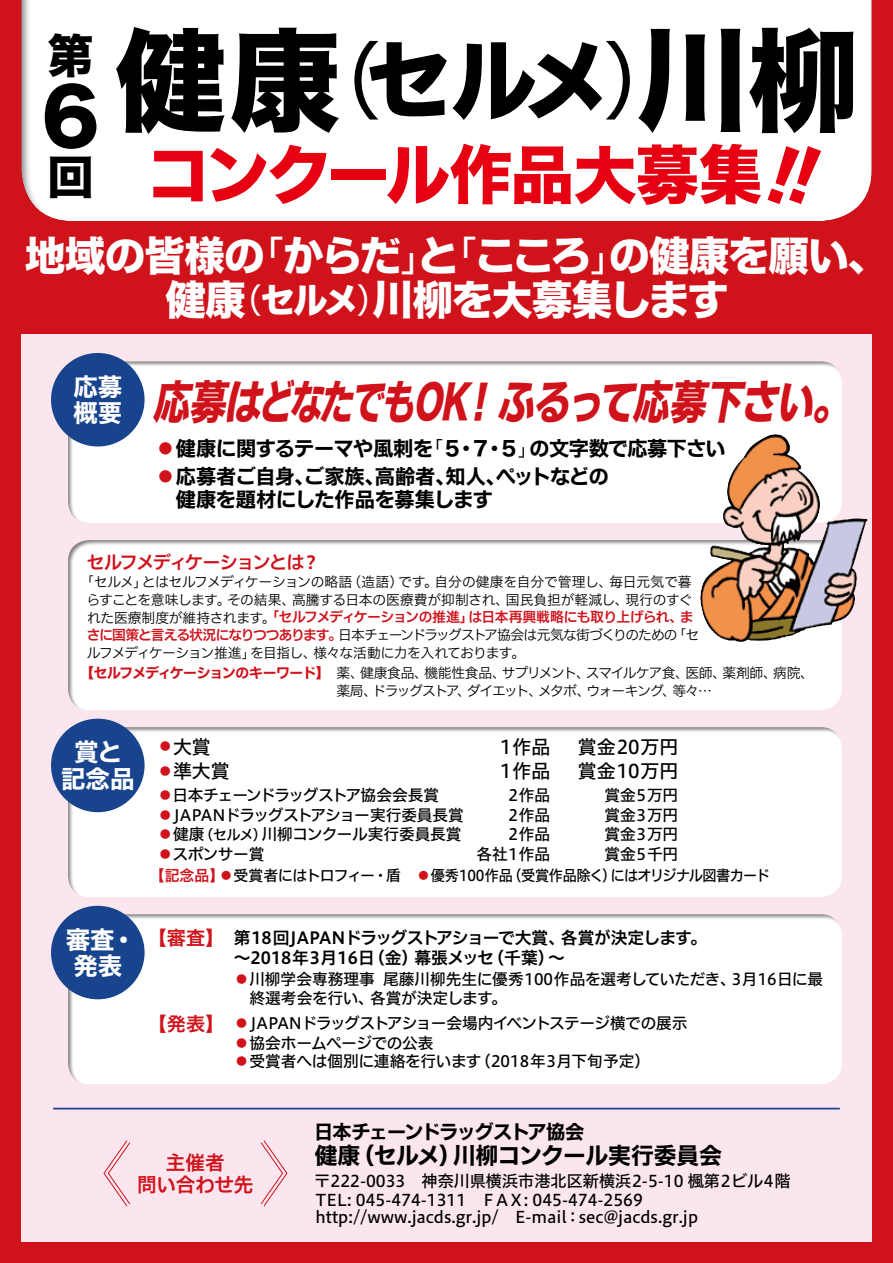
<style>
.page{position:relative;width:893px;height:1263px;background:#d0121b}
.page>*{position:absolute;margin:0;border:0;box-sizing:border-box;transform-origin:0 0}
.t1{font:111.6px "Hira Kaku Std N W8";color:#000}
.t2{font:75.45px "Hira Kaku Std N W8";color:#000}
.t3{font:63.45px "Hira Kak ADK Std W8";letter-spacing:-.06em;color:#e60012}
.t4{font:46.2px "Hira Kaku Std N W8";color:#000}
.t5{font:italic 45.75px "Hira Kak ADK Std W8";color:#d0121b;scale:.8 1}
.t6{font:40.8px "Hira Kak ADK Std W8";letter-spacing:-.07em;color:#fff}
.t7{font:40.8px "Hira Kaku Std N W8";letter-spacing:-.02em;color:#fff}
.t8{font:24.45px/26.5px "Hira Kaku Std N W7";color:#fff;text-align:center}
.t9{font:22.8px "Hira Kaku Std N W7";letter-spacing:-.005em;color:#000}
.t10{font:20.25px/27.6px "Hira Kaku Std N W7";color:#000}
.t11{font:19.65px/21.5px "Hiragino UD Sans F Std N W6";letter-spacing:-.015em;color:#d0121b;text-align:center}
.t12{font:19.2px "Hira Kak ADK Std W7";letter-spacing:-.1em;color:#000}
.t13{font:18.9px "Hiragino UD Sans F Std N W5";color:#000}
.t14{font:18px "Hiragino UD Sans F Std N W6";letter-spacing:-.085em;color:#d0121b}
.t15{font:16.8px/20.1px "Hiragino UD Sans F Std N W6";letter-spacing:-.005em;color:#000}
.t16{font:16.2px/19.4px "Hiragino UD Sans F Std N W5";color:#000}
.t17{font:15.75px/18.9px "Hiragino UD Sans F Std N W5";letter-spacing:-.01em;color:#000}
.t18{font:15.75px/19.8px "Hiragino UD Sans F Std N W5";letter-spacing:-.03em;color:#000}
.t19{font:15.75px "Hiragino UD Sans F Std N W5";letter-spacing:-.035em;color:#000}
.t20{font:15.75px "Hiragino UD Sans F Std N W5";letter-spacing:-.055em;color:#000}
.t21{font:14.85px "Hiragino UD Sans F Std N W5";letter-spacing:-.04em;color:#000}
.t22{font:13.8px/17.7px "Hiragino UD Sans F Std N W3";letter-spacing:-.02em;color:#000;text-align:center}
.t23{font:13.8px/17.5px "Hiragino UD Sans F Std N W3";letter-spacing:-.08em;color:#000}
.t24{font:13.8px/17.7px "Hiragino UD Sans F Std N W3";letter-spacing:-.05em;color:#000}
.t25{font:13.8px "Hiragino UD Sans F Std N W6";letter-spacing:-.045em;color:#d0121b}
.s1{font-family:"Hira Kaku Std N W4";font-size:84.9px}
.s2{font-family:"Hira Kak ADK Std W8";font-size:84.9px}
.s3{font-family:"Hira Kaku Std N W8"}
.s4{font-family:"Hira Kaku Std N W4"}
.s5{font-family:"Hira Kaku Std N W4";font-size:33.9px}
.s6{font-family:"Hira Kak ADK Std W8";font-size:33.9px}
.s7{font-family:"Hira Kak ADK Std W8"}
.s8{font-family:"UD Shin Go NT Pro";color:#d0121b}
.s9{font-family:"Hira Kak ADK Std W7"}
.s10{font-family:"Hira Kaku Pro N W3"}
.s11{font-family:"Hiragino UD Sans F Std N W3";color:#000}
.s12{font-family:"Hiragino UD Sans F Std N W6";color:#d0121b}
.s13{font-family:"Hira Kaku Std N W7";color:#d0121b}
.s14{font-family:"Hira Kak ADK Std W7";color:#d0121b}
.s15{font-family:"UD Shin Go NT Pro";font-size:15.75px;color:#d0121b}
.s16{font-size:14.25px}
.s17{font-size:19.2px;color:#d0121b}
.s18{font-family:"Hiragino UD Sans F Std N W6";font-size:19.2px;color:#d0121b}
.s19{font-family:"Hira Kaku Std N W7"}
</style>
<div class="page">
<div style="left:21px;top:334px;width:851px;height:908px;background:#fbe6ef"></div>
<div style="left:20px;top:0;width:852px;height:224px;background:#fff"></div>
<svg style="left:767px;top:146px;width:54px;height:58px"></svg>
<hr style="left:53px;top:1108px;width:787px;height:1px;background:#18448e">
<svg style="left:103px;top:1140px;width:28px;height:67px;background:#f7d4dd"></svg>
<svg style="left:260px;top:1140px;width:28px;height:67px;background:#f7d4dd"></svg>
<div style="left:67px;top:539px;width:775px;height:174px;background:#000;opacity:.5"></div>
<div style="left:67px;top:360px;width:775px;height:165px;background:#000;opacity:.5"></div>
<div style="left:51px;top:353px;width:94px;height:93px;background:#18448e;border-radius:50%"></div>
<div style="left:67px;top:914px;width:775px;height:172px;background:#fff"></div>
<div style="left:51px;top:906px;width:94px;height:93px;background:#18448e;border-radius:50%"></div>
<div style="left:67px;top:727px;width:775px;height:172px;background:#fff"></div>
<div style="left:51px;top:719px;width:94px;height:93px;background:#18448e;border-radius:50%"></div>
<img style="left:723px;top:435px;width:50px;height:102px">
<h3 class="t4" style="left:47px;top:30px;width:46px">第</h3>
<h2 class="t2" style="left:33px;top:74px;width:65px">６</h2>
<h3 class="t4" style="left:47px;top:151px;width:45px">回</h3>
<h1 class="t1" style="left:115px;top:19px;width:745px">健康<span class="s1">（</span><span class="s2">セルメ</span><span class="s1">）</span>川柳</h1>
<h3 class="t3" style="left:147px;top:131px;width:617px">コンクール<span class="s3">作品大募集</span></h3>
<h3 class="t6" style="left:25px;top:228px;width:865px"><span class="s3">地域</span>の<span class="s3">皆様</span>の<span class="s4">「</span>からだ<span class="s4">」</span>と<span class="s4">「</span>こころ<span class="s4">」</span>の<span class="s3">健康</span>を<span class="s3">願</span>い<span class="s3">、</span></h3>
<h3 class="t7" style="left:165px;top:277px;width:565px">健康<span class="s5">（</span><span class="s6">セルメ</span><span class="s5">）</span>川柳<span class="s7">を</span>大募集<span class="s7">します</span></h3>
<h3 class="t8" style="left:73px;top:374px;width:50px;text-align:left">応募概要</h3>
<h3 class="t5" style="left:153px;top:370px;width:889px"><span class="s3">応募</span>はどなたでも<span class="s3">OK！</span>ふるって<span class="s3">応募下</span>さい<span class="s3">。</span></h3>
<p class="t10" style="left:156px;top:436px;width:571px"><span class="s8">◦</span> 健康<span class="s9">に</span>関<span class="s9">するテーマや</span>風刺<span class="s9">を</span><span class="s10">｢</span>5・7・5<span class="s10">」</span><span class="s9">の</span>文字数<span class="s9">で</span>応募下<span class="s9">さい</span><span class="s8">◦</span> 応募者<span class="s9">ご</span>自身、<span class="s9">ご</span>家族、高齢者、知人、<span class="s9">ペットなどの</span></p>
<p class="t10" style="left:156px;top:487px;width:339px">　健康<span class="s9">を</span>題材<span class="s9">にした</span>作品<span class="s9">を</span>募集<span class="s9">します</span></p>
<p class="t14" style="left:87px;top:548px;width:234px">セルフメディケーションとは？</p>
<p class="t22" style="left:80px;top:572px;width:613px">「セルメ」とはセルフメディケーションの略語（造語）です。自分の健康を自分で管理し、毎日元気で暮らすことを意味します。その結果、高騰する日本の医療費が抑制され、国民負担が軽減し、現行のすぐ</p>
<p class="t25" style="left:87px;top:607px;width:608px"><span class="s11">れた医療制度が維持されます。</span>「セルフメディケーションの推進」は日本再興戦略にも取り上げられ、ま</p>
<p class="t24" style="left:87px;top:626px;width:614px"><span class="s12">さに国策と言える状況になりつつあります。</span>日本チェーンドラッグストア協会は元気な街づくりのための「セルフメディケーション推進」を目指し、様々な活動に力を入れております。</p>
<p class="t23" style="left:337px;top:663px;width:479px;text-indent:-256px"><span class="s13">【</span><span class="s14">セルフメディケーションのキーワード</span><span class="s13">】　</span> 薬、健康食品、機能性食品、サプリメント、スマイルケア食、医師、薬剤師、病院、薬局、ドラッグストア、ダイエット、メタボ、ウォーキング、等々…</p>
<h3 class="t8" style="left:61px;top:740px;width:75px">賞<span class="s9">と</span>記念品</h3>
<h3 class="t8" style="left:66px;top:927px;width:72px">審査・発表</h3>
<p class="t13" style="left:157px;top:732px;width:55px"><span class="s15">◦</span>大賞</p>
<p class="t13" style="left:500px;top:732px;width:52px">1作品</p>
<p class="t13" style="left:578px;top:732px;width:102px">賞金20万円</p>
<p class="t13" style="left:157px;top:757px;width:74px"><span class="s15">◦</span>準大賞</p>
<p class="t13" style="left:500px;top:757px;width:52px">1作品</p>
<p class="t13" style="left:578px;top:757px;width:102px">賞金10万円</p>
<p class="t20" style="left:157px;top:783px;width:283px"><span class="s8">◦</span>日本チェーンドラッグストア協会会長賞</p>
<p class="t17" style="left:509px;top:785px;width:43px">2作品</p>
<p class="t17" style="left:604px;top:785px;width:75px">賞金5万円</p>
<p class="t19" style="left:157px;top:803px;width:308px"><span class="s8">◦</span>JAPANドラッグストアショー実行委員長賞</p>
<p class="t17" style="left:509px;top:804px;width:43px">2作品</p>
<p class="t17" style="left:604px;top:804px;width:75px">賞金3万円</p>
<p class="t17" style="left:157px;top:824px;width:306px"><span class="s8">◦</span>健康<span class="s16">（セルメ）</span>川柳コンクール実行委員長賞</p>
<p class="t17" style="left:509px;top:824px;width:43px">2作品</p>
<p class="t17" style="left:604px;top:824px;width:75px">賞金3万円</p>
<p class="t17" style="left:157px;top:844px;width:109px"><span class="s8">◦</span>スポンサー賞</p>
<p class="t17" style="left:476px;top:844px;width:75px">各社1作品</p>
<p class="t17" style="left:604px;top:844px;width:75px">賞金5千円</p>
<p class="t21" style="left:150px;top:864px;width:622px"><span class="s12">【記念品】</span><span class="s8">◦</span>受賞者にはトロフィー・盾　<span class="s8">◦</span>優秀100作品（受賞作品除く）にはオリジナル図書カード</p>
<p class="t15" style="left:234px;top:927px;width:475px;text-indent:-86px"><span class="s17">【審査】</span> 第18回JAPANドラッグストアショーで大賞、各賞が決定します。〜2018年3月16日（金）幕張メッセ（千葉）〜</p>
<p class="t17" style="left:250px;top:969px;width:575px;text-indent:-16px"><span class="s8">◦</span>川柳学会専務理事 尾藤川柳先生に優秀100作品を選考していただき、3月16日に最終選考会を行い、各賞が決定します。</p>
<p class="t18" style="left:234px;top:1012px;width:455px;text-indent:-86px"><span class="s18">【発表】</span> <span class="s8">◦</span>JAPANドラッグストアショー会場内イベントステージ横での展示<span class="s8">◦</span>協会ホームページでの公表</p>
<p class="t17" style="left:234px;top:1051px;width:418px"><span class="s8">◦</span>受賞者へは個別に連絡を行います（2018年3月下旬予定）</p>
<p class="t11" style="left:137px;top:1151px;width:118px">主催者<br>問い合わせ先</p>
<p class="t12" style="left:314px;top:1119px;width:272px"><span class="s19">日本</span>チェーンドラッグストア<span class="s19">協会</span></p>
<h3 class="t9" style="left:315px;top:1137px;width:409px">健康（<span class="s9">セルメ</span>）川柳<span class="s9">コンクール</span>実行委員会</h3>
<p class="t16" style="left:314px;top:1170px;width:478px">〒222-0033　神奈川県横浜市港北区新横浜2-5-10 楓第2ビル4階<br>TEL: 045-474-1311　ＦＡＸ: 045-474-2569</p>
<p class="t16" style="left:315px;top:1206px;width:384px">http://www.jacds.gr.jp/　E-mail：sec@jacds.gr.jp</p>
</div>
